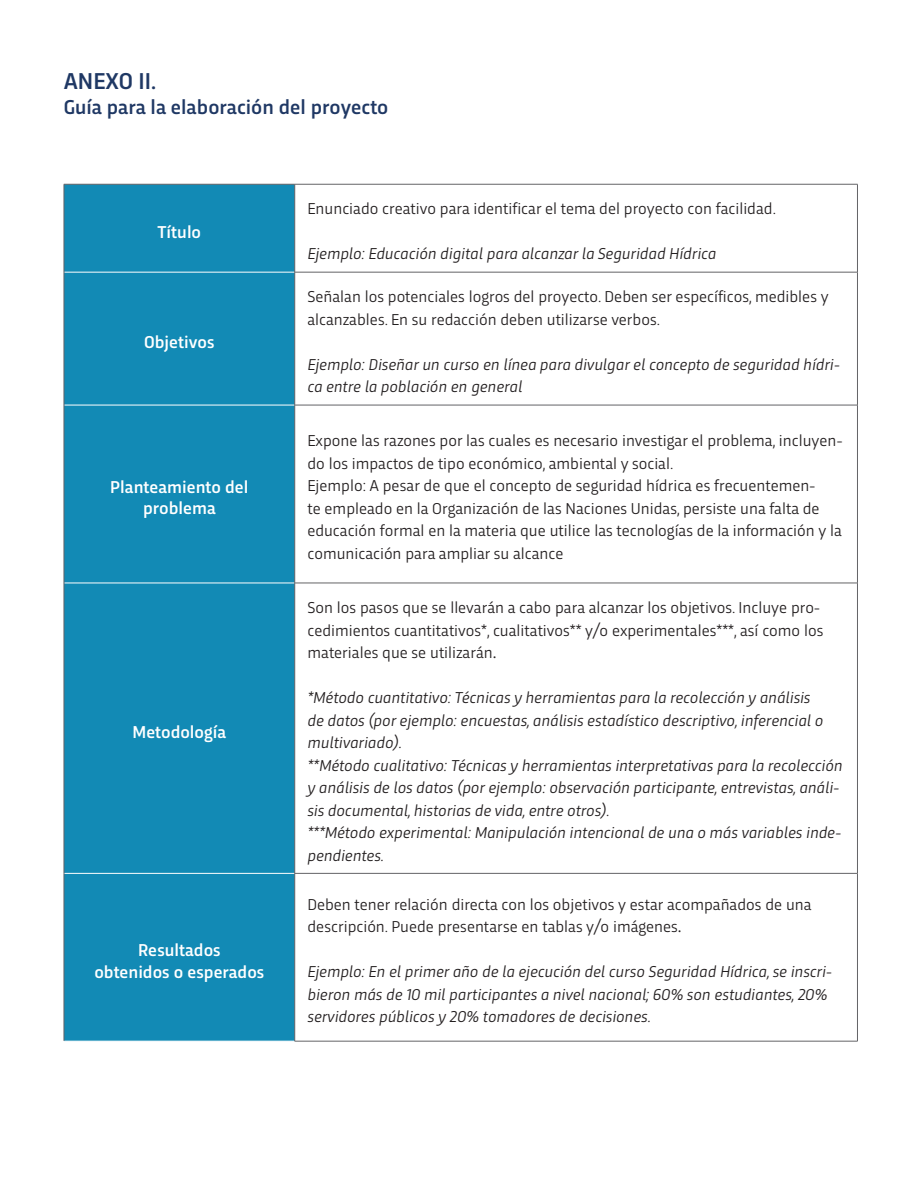
<style>
.page{position:relative;width:918px;height:1188px;background:#fff}
.page>*{position:absolute;margin:0;border:0;box-sizing:border-box;transform-origin:0 0}
.t1{font:500 24px "Trasandina";color:#1f3864}
.t2{font:500 21px "Trasandina";color:#1f3864}
.t3{font:500 18px/21.6px "Trasandina";color:#fff;text-align:center}
.t4{font:16.5px/22.5px "Trasandina";color:#231f20}
.t5{font:italic 16.5px/22.5px "Trasandina";color:#231f20}
.s1{font-family:"Minion Pro"}
</style>
<div class="page">
<div style="left:65px;top:185px;width:229px;height:856px;background:#128ab5"></div>
<hr style="left:64px;top:272px;width:231px;height:1px;background:#fff">
<hr style="left:64px;top:405px;width:231px;height:1px;background:#fff">
<hr style="left:64px;top:583px;width:231px;height:1px;background:#fff">
<hr style="left:64px;top:873px;width:231px;height:1px;background:#fff">
<hr style="left:64px;top:184px;width:231px;height:1px;background:#636366">
<hr style="left:64px;top:184px;width:1px;height:88px;background:#636366">
<hr style="left:64px;top:272px;width:1px;height:133px;background:#636366">
<hr style="left:64px;top:405px;width:1px;height:178px;background:#636366">
<hr style="left:64px;top:583px;width:1px;height:290px;background:#636366">
<hr style="left:64px;top:873px;width:1px;height:168px;background:#636366">
<hr style="left:295px;top:184px;width:563px;height:1px;background:#636366">
<hr style="left:294px;top:184px;width:1px;height:88px;background:#636366">
<hr style="left:857px;top:184px;width:1px;height:88px;background:#636366">
<hr style="left:295px;top:272px;width:563px;height:1px;background:#636366">
<hr style="left:294px;top:272px;width:1px;height:133px;background:#636366">
<hr style="left:857px;top:272px;width:1px;height:133px;background:#636366">
<hr style="left:295px;top:405px;width:563px;height:1px;background:#636366">
<hr style="left:294px;top:405px;width:1px;height:178px;background:#636366">
<hr style="left:857px;top:405px;width:1px;height:178px;background:#636366">
<hr style="left:295px;top:583px;width:563px;height:1px;background:#636366">
<hr style="left:294px;top:583px;width:1px;height:290px;background:#636366">
<hr style="left:857px;top:583px;width:1px;height:290px;background:#636366">
<hr style="left:295px;top:873px;width:563px;height:1px;background:#636366">
<hr style="left:294px;top:874px;width:1px;height:167px;background:#636366">
<hr style="left:857px;top:874px;width:1px;height:167px;background:#636366">
<hr style="left:295px;top:1041px;width:563px;height:1px;background:#636366">
<p class="t1" style="left:64px;top:63px;width:94px">ANEXO II.</p>
<p class="t2" style="left:64px;top:92px;width:326px">Guía para la elaboración del proyecto</p>
<p class="t3" style="left:157px;top:219px;width:45px">Título</p>
<p class="t3" style="left:144px;top:330px;width:72px">Objetivos</p>
<p class="t3" style="left:110px;top:474px;width:140px">Planteamiento del problema</p>
<p class="t3" style="left:133px;top:719px;width:95px">Metodología</p>
<p class="t3" style="left:94px;top:938px;width:171px">Resultados<br>obtenidos o esperados</p>
<p class="t4" style="left:307px;top:196px;width:470px">Enunciado creativo para identificar el tema del proyecto con facilidad.</p>
<p class="t5" style="left:307px;top:241px;width:410px">Ejemplo: Educación digital para alcanzar la Seguridad Hídrica</p>
<p class="t4" style="left:307px;top:284px;width:523px">Señalan los potenciales logros del proyecto. Deben ser específicos, medibles y alcanzables. En su redacción deben utilizarse verbos.</p>
<p class="t5" style="left:307px;top:352px;width:534px">Ejemplo: Diseñar un curso en línea para divulgar el concepto de seguridad hídri&shy;ca entre la población en general</p>
<p class="t4" style="left:307px;top:428px;width:537px">Expone las razones por las cuales es necesario investigar el problema, incluyen&shy;do los impactos de tipo económico, ambiental y social.</p>
<p class="t4" style="left:307px;top:473px;width:536px">Ejemplo: A pesar de que el concepto de seguridad hídrica es frecuentemen-<br>te empleado en la Organización de las Naciones Unidas, persiste una falta de educación formal en la materia que utilice las tecnologías de la información y la comunicación para ampliar su alcance</p>
<p class="t4" style="left:307px;top:595px;width:517px">Son los pasos que se llevarán a cabo para alcanzar los objetivos. Incluye pro&shy;cedimientos cuantitativos*, cualitativos** y/o experimentales***, así como los materiales que se utilizarán<span class="s1">.</span></p>
<p class="t5" style="left:307px;top:685px;width:517px">*Método cuantitativo: Técnicas y herramientas para la recolección y análisis de datos (por ejemplo: encuestas, análisis estadístico descriptivo, inferencial o multivariado).</p>
<p class="t5" style="left:307px;top:753px;width:537px">**Método cualitativo: Técnicas y herramientas interpretativas para la recolección y análisis de los datos (por ejemplo: observación participante, entrevistas, análi&shy;sis documental, historias de vida, entre otros).</p>
<p class="t5" style="left:307px;top:820px;width:535px">***Método experimental: Manipulación intencional de una o más variables inde&shy;pendientes.</p>
<p class="t4" style="left:307px;top:892px;width:506px">Deben tener relación directa con los objetivos y estar acompañados de una descripción. Puede presentarse en tablas y/o imágenes<span class="s1">.</span></p>
<p class="t5" style="left:307px;top:959px;width:526px">Ejemplo: En el primer año de la ejecución del curso Seguridad Hídrica, se inscri&shy;bieron más de 10 mil participantes a nivel nacional; 60% son estudiantes, 20% servidores públicos y 20% tomadores de decisiones.</p>
</div>
